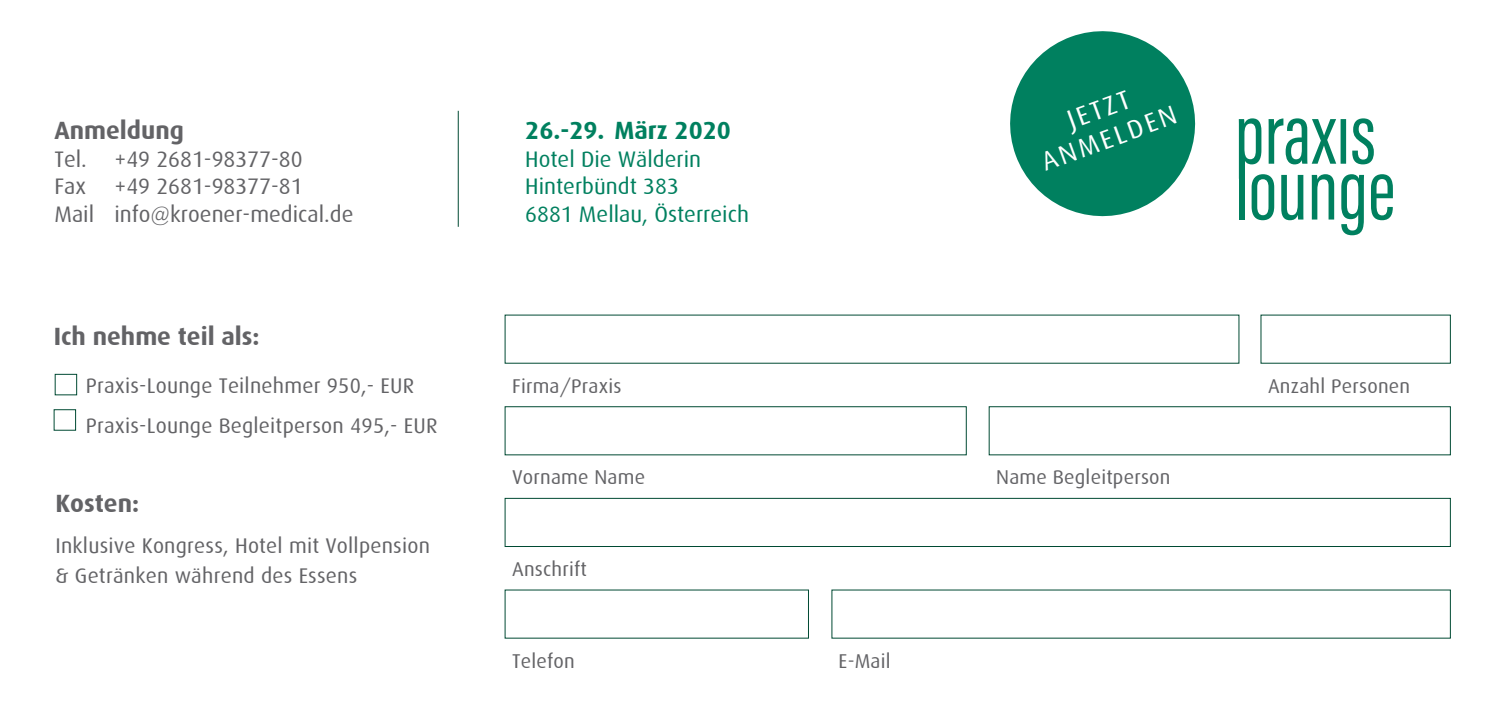
<style>
.page{position:relative;width:1503px;height:723px;background:#fff}
.page>*{position:absolute;margin:0;border:0;box-sizing:border-box;transform-origin:0 0}
.t1{font:26.75px/30.5px "Dax";color:#fff;text-align:center}
.t2{font:700 25px "Dax";color:#636366}
.t3{font:700 25px "Dax";color:#00805f}
.t4{font:22.5px/27.5px "Dax";color:#636366}
.t5{font:22.5px/27.5px "Dax";color:#00805f}
.t6{font:21.25px/40px "Dax";letter-spacing:.01em;color:#636366}
.t7{font:20px "Dax";letter-spacing:.01em;color:#636366}
</style>
<div class="page">
<svg style="left:1010px;top:31px;width:186px;height:186px;fill:#00805f"></svg>
<hr style="left:458px;top:111px;width:1px;height:116px;background:#004a33">
<svg style="left:1238px;top:118px;width:154px;height:117px"></svg>
<div style="left:1238px;top:158px;width:6px;height:61px;background:#00805f"></div>
<div style="left:505px;top:406px;width:461px;height:49px;border:1px solid #004a33"></div>
<div style="left:988px;top:406px;width:462px;height:49px;border:1px solid #004a33"></div>
<div style="left:505px;top:498px;width:945px;height:49px;border:1px solid #004a33"></div>
<div style="left:55px;top:374px;width:22px;height:21px;border:1px solid #004a33"></div>
<div style="left:54px;top:409px;width:22px;height:22px;border:1px solid #004a33"></div>
<p class="t2" style="left:54px;top:116px;width:131px">Anmeldung</p>
<p class="t4" style="left:54px;top:145px;width:250px">Tel. +49 2681-98377-80<br>Fax</p>
<p class="t4" style="left:54px;top:173px;width:300px;text-align:center">+49 2681-98377-81<br>Mail info@kroener-medical.de</p>
<p class="t2" style="left:54px;top:322px;width:207px">Ich nehme teil als:</p>
<p class="t6" style="left:86px;top:366px;width:353px">Praxis-Lounge Teilnehmer 950,- EUR<br>Praxis-Lounge Begleitperson 495,- EUR</p>
<p class="t2" style="left:55px;top:489px;width:85px">Kosten:</p>
<p class="t6" style="left:55px;top:531px;width:376px;line-height:30px">Inklusive Kongress, Hotel mit Vollpension &amp; Getränken während des Essens</p>
<p class="t3" style="left:525px;top:116px;width:207px">26.-29. März 2020</p>
<p class="t5" style="left:525px;top:145px;width:225px">Hotel Die Wälderin<br>Hinterbündt 383<br>6881 Mellau, Österreich</p>
<p class="t1" style="left:1026px;top:120px;width:143px;rotate:-20deg">JETZT<br>ANMELDEN</p>
<p class="t7" style="left:512px;top:375px;width:111px">Firma/Praxis</p>
<p class="t7" style="left:1267px;top:375px;width:144px">Anzahl Personen</p>
<p class="t7" style="left:512px;top:466px;width:135px">Vorname Name</p>
<p class="t7" style="left:996px;top:466px;width:176px">Name Begleitperson</p>
<p class="t7" style="left:512px;top:558px;width:76px">Anschrift</p>
<p class="t7" style="left:512px;top:650px;width:64px">Telefon</p>
<p class="t7" style="left:838px;top:650px;width:54px">E-Mail</p>
</div>
